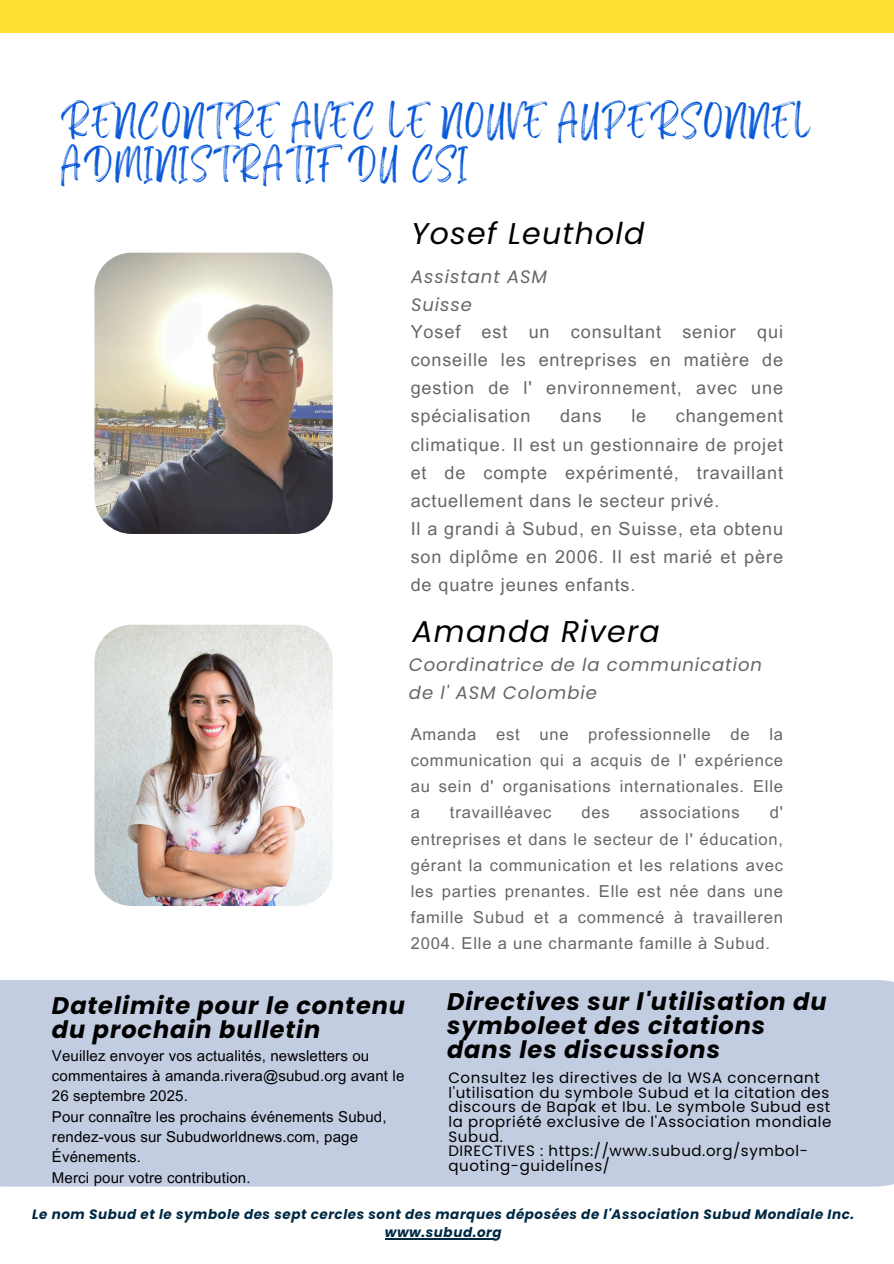
<style>
.page{position:relative;width:894px;height:1264px;background:#fff}
.page>*{position:absolute;margin:0;border:0;box-sizing:border-box;transform-origin:0 0}
.t1{font:italic 30px "Poppins";letter-spacing:.04em;color:#000}
.t2{font:italic 700 24px/23.7px "Poppins";letter-spacing:.04em;color:#000}
.t3{font:24px/42.8px "Brightwall";letter-spacing:.1em;color:#0a5ad9}
.t4{font:18px/28.2px "Arial MT Pro";letter-spacing:.05em;color:#666;text-align:justify}
.t5{font:italic 18px/28.2px "Poppins";letter-spacing:.05em;color:#666}
.t6{font:16.5px/26px "Arial MT Pro";letter-spacing:.05em;color:#666;text-align:justify}
.t7{font:15px/14.7px "Poppins";letter-spacing:.04em;color:#000}
.t8{font:15px/20.2px "Arial MT Pro";letter-spacing:.01em;color:#000}
.t9{font:italic 700 13.5px/18px "Poppins";letter-spacing:.04em;color:#002944;text-align:center}
</style>
<div class="page">
<div style="left:0;top:0;width:893px;height:32px;background:#ffdf31"></div>
<div style="left:0;top:979px;width:893px;height:207px;background:#c3cde2"></div>
<img style="left:94px;top:624px;width:238px;height:282px">
<img style="left:94px;top:253px;width:238px;height:281px">
<hr style="left:384px;top:1238px;width:108px;height:1px;background:#002944">
<h2 class="t3" style="left:61px;top:107px;width:750px">RENCONTRE AVEC LE NOUVE AUPERSONNEL<br>ADMINISTRATIF DU CSI</h2>
<h1 class="t1" style="left:411px;top:213px;width:235px">Yosef Leuthold</h1>
<p class="t5" style="left:411px;top:262px;width:137px">Assistant ASM<br>Suisse</p>
<p class="t4" style="left:410px;top:320px;width:374px">Yosef est un consultant senior qui conseille les entreprises en matière de gestion de l' environnement, avec une spécialisation</p>
<p class="t4" style="left:410px;top:404px;width:374px;text-align:left;text-indent:265px">changement climatique. Il est un gestionnaire de projet et de compte expérimenté, travaillant actuellement dans le secteur privé.<br>Il a grandi à Subud, en Suisse, eta obtenu son diplôme en 2006. Il est marié et père de quatre jeunes enfants.</p>
<p class="t4" style="left:560px;top:404px;width:43px">dans</p>
<p class="t4" style="left:631px;top:404px;width:16px">le</p>
<h1 class="t1" style="left:412px;top:610px;width:249px">Amanda Rivera</h1>
<p class="t5" style="left:409px;top:651px;width:354px">Coordinatrice de la communication de l' ASM Colombie</p>
<p class="t6" style="left:410px;top:723px;width:374px">Amanda est une professionnelle de la communication qui a acquis de l' expérience au sein d' organisations internationales. Elle a</p>
<p class="t6" style="left:450px;top:801px;width:103px">travailléavec</p>
<p class="t6" style="left:581px;top:801px;width:30px">des</p>
<p class="t6" style="left:639px;top:801px;width:101px">associations</p>
<p class="t6" style="left:410px;top:801px;width:374px;text-indent:359px">d' entreprises et dans le secteur de l' éducation, gérant la communication et les relations avec les parties prenantes. Elle est née dans une famille Subud et a commencé à travailleren 2004. Elle a une charmante famille à Subud.</p>
<h2 class="t2" style="left:447px;top:989px;width:381px">Directives sur l'utilisation du symboleet des citations dans les discussions</h2>
<p class="t7" style="left:448px;top:1070px;width:384px">Consultez les directives de la WSA concernant l'utilisation du symbole Subud et la citation des discours de Bapak et Ibu. Le symbole Subud est la propriété exclusive de l'Association mondiale Subud.<br>DIRECTIVES : https://www.subud.org/symbol&shy;quoting-guidelines/</p>
<h2 class="t2" style="left:52px;top:994px;width:354px">Datelimite pour le contenu du prochain bulletin</h2>
<p class="t8" style="left:52px;top:1047px;width:354px">Veuillez envoyer vos actualités, newsletters ou commentaires à amanda.rivera@subud.org avant le 26 septembre 2025.<br>Pour connaître les prochains événements Subud, rendez-vous sur Subudworldnews.com, page Événements.<br>Merci pour votre contribution.</p>
<p class="t9" style="left:32px;top:1205px;width:823px">Le nom Subud et le symbole des sept cercles sont des marques déposées de l'Association Subud Mondiale Inc. www.subud.org</p>
</div>
